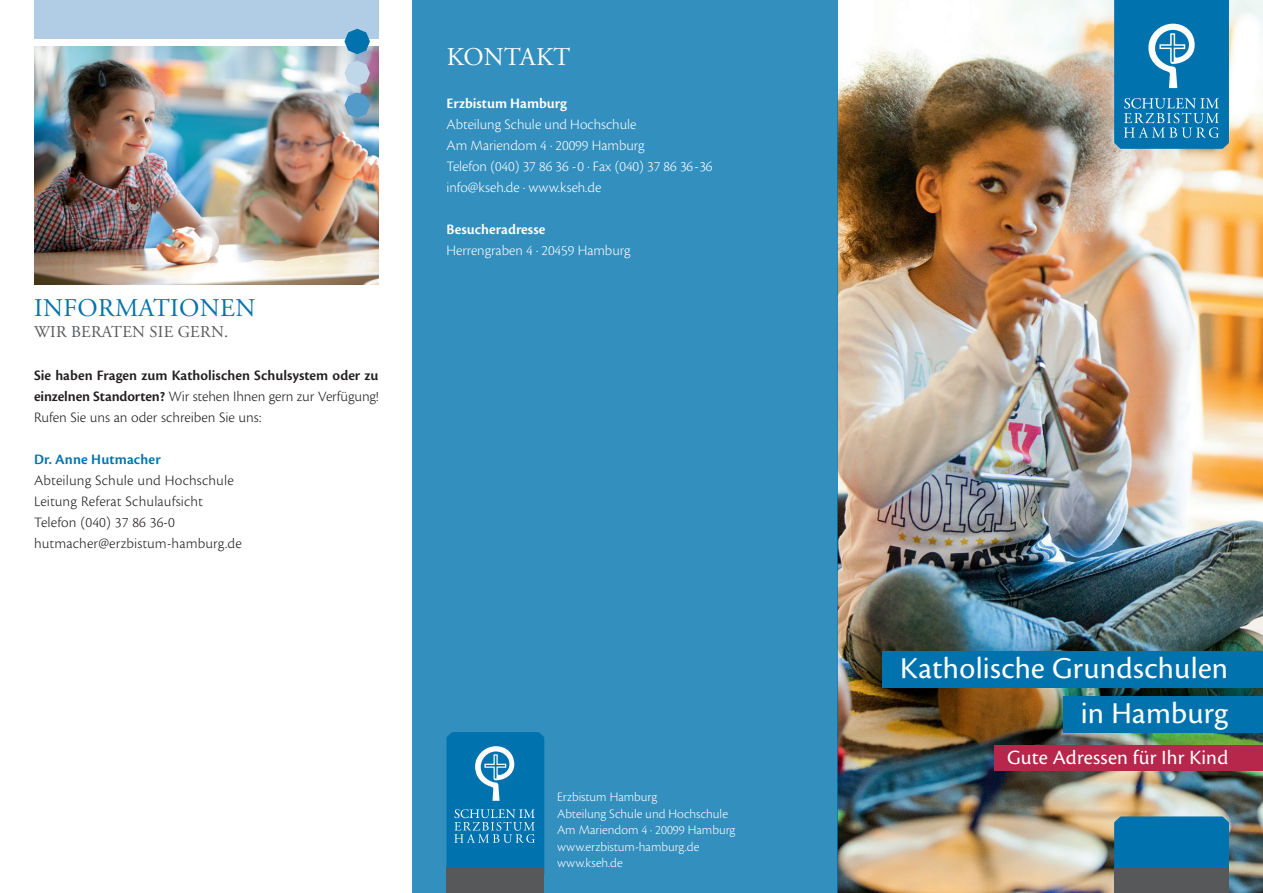
<style>
.page{position:relative;width:1263px;height:893px;background:#fff}
.page>*{position:absolute;margin:0;border:0;box-sizing:border-box;transform-origin:0 0}
.t1{font:31.5px "Cronos Pro";letter-spacing:.01em;color:#fff}
.t2{font:25.5px "Adobe Garamond Pro";letter-spacing:.015em;color:#0073ae}
.t3{font:25.5px "Adobe Garamond Pro";letter-spacing:.015em;color:#fff}
.t4{font:21px "Cronos Pro";letter-spacing:.01em;color:#fff}
.t5{font:16.5px "Adobe Garamond Pro";letter-spacing:.015em;color:#57585a}
.Fließ_negativ{font:300 15px/21px "Cronos Pro";color:#fff}
.t6{font:600 15px/21px "Cronos Pro";color:#231f20;text-align:justify}
.t7{font:15px/21px "Cronos Pro Lt Capt";letter-spacing:.01em;color:#231f20}
.t8{font:600 15px "Cronos Pro";letter-spacing:.01em;color:#0073ae}
.Fließ_negativ-2{font:600 15px "Cronos Pro";color:#fff}
.t9{font:300 13.5px/16.5px "Cronos Pro";color:#fff}
.s1{font-family:"Cronos Pro Lt Capt";font-weight:400}
.s2{font-weight:600}
</style>
<div class="page">
<img style="left:838px;top:0;width:425px;height:893px">
<div style="left:412px;top:0;width:426px;height:893px;background:#338fbe"></div>
<img style="left:34px;top:47px;width:344px;height:238px">
<div style="left:34px;top:0;width:344px;height:38px;background:#b1cde6"></div>
<svg style="left:344px;top:61px;width:26px;height:25px"></svg>
<svg style="left:344px;top:29px;width:26px;height:25px"></svg>
<svg style="left:344px;top:92px;width:26px;height:26px"></svg>
<div style="left:1114px;top:816px;width:115px;height:51px;background:#0073ae"></div>
<div style="left:1114px;top:867px;width:115px;height:26px;background:#57585a"></div>
<svg style="left:1114px;top:0;width:115px;height:149px;background:#1a81b5"></svg>
<svg style="left:446px;top:732px;width:98px;height:135px;background:#1780b5"></svg>
<div style="left:446px;top:867px;width:98px;height:26px;background:#57585a"></div>
<div style="left:882px;top:651px;width:381px;height:36px;background:#0073ae"></div>
<div style="left:1064px;top:696px;width:199px;height:36px;background:#0073ae"></div>
<div style="left:994px;top:745px;width:269px;height:25px;background:#b6274b"></div>
<p class="t2" style="left:34px;top:293px;width:223px">INFORMATIONEN</p>
<p class="t5" style="left:34px;top:322px;width:196px">WIR BERATEN SIE GERN.</p>
<p class="t6" style="left:34px;top:364px;width:346px">Sie haben Fragen zum Katholischen Schulsystem oder zu einzelnen Standorten? <span class="s1">Wir stehen Ihnen gern zur Verfügung!<br>Rufen Sie uns an oder schreiben Sie uns:</span></p>
<p class="t8" style="left:34px;top:450px;width:128px">Dr. Anne Hutmacher</p>
<p class="t7" style="left:34px;top:469px;width:201px">Abteilung Schule und Hochschule<br>Leitung Referat Schulaufsicht</p>
<p class="t7" style="left:34px;top:511px;width:142px">Telefon (040) 37 86 36-0</p>
<p class="t7" style="left:34px;top:532px;width:209px">hutmacher@erzbistum-hamburg.de</p>
<p class="t3" style="left:447px;top:42px;width:125px">KONTAKT</p>
<p class="Fließ_negativ" style="left:446px;top:93px;width:268px"><span class="s2">Erzbistum Hamburg<br></span>Abteilung Schule und Hochschule<br>Am Mariendom 4 · 20099 Hamburg<br>Telefon (040) 37 86 36 -0 · Fax (040) 37 86 36-36 info@kseh.de · www.kseh.de</p>
<p class="Fließ_negativ-2" style="left:446px;top:221px;width:101px">Besucheradresse</p>
<p class="Fließ_negativ" style="left:446px;top:240px;width:186px">Herrengraben 4 · 20459 Hamburg</p>
<p class="t9" style="left:557px;top:789px;width:180px">Erzbistum Hamburg<br>Abteilung Schule und Hochschule<br>Am Mariendom 4 · 20099 Hamburg www.erzbistum-hamburg.de www.kseh.de</p>
<p class="t1" style="left:900px;top:650px;width:330px">Katholische Grundschulen</p>
<p class="t1" style="left:1081px;top:695px;width:149px">in Hamburg</p>
<p class="t4" style="left:1007px;top:745px;width:223px">Gute Adressen für Ihr Kind</p>
</div>
